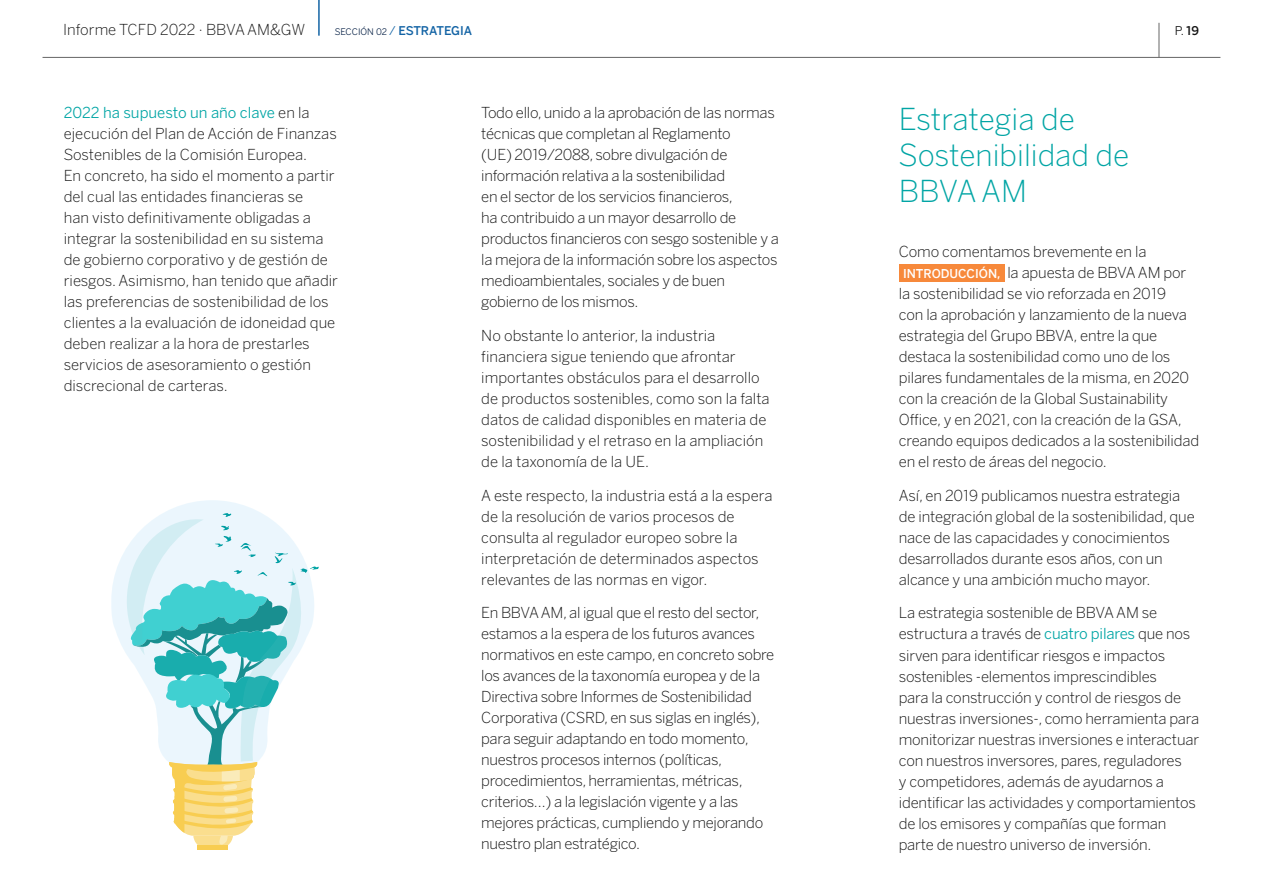
<style>
.page{position:relative;width:1263px;height:893px;background:#fff}
.page>*{position:absolute;margin:0;border:0;box-sizing:border-box;transform-origin:0 0}
.Título_2_-_Capítulo{font:300 30px/36px "Benton Sans BBVA";color:#02a5a5}
.Párrafo{font:300 15px/21px "Benton Sans BBVA";letter-spacing:-.01em;color:#121212}
.t1{font:500 12px "Benton Sans BBVA";letter-spacing:-.01em;color:#1464a5}
.Titulo_2{font:300 12px "BBVA Benton Sans";color:#fff}
.t2{font:12px "Benton Sans BBVA";color:#121212}
.s1{font-weight:400;font-size:9px;color:#072146}
.s2{font-weight:400}
.s3{font-weight:500}
.s4{font-weight:400;color:#02a5a5}
</style>
<div class="page">
<div style="left:899px;top:264px;width:105px;height:18px;background:#f7893b"></div>
<svg style="left:111px;top:500px;width:150px;height:155px"></svg>
<div style="left:198px;top:845px;width:30px;height:5px;background:#f8cd51"></div>
<svg style="left:127px;top:513px;width:192px;height:332px"></svg>
<hr style="left:43px;top:57px;width:1177px;height:1px;background:#666">
<hr style="left:1159px;top:23px;width:1px;height:34px;background:#666">
<hr style="left:318px;top:0;width:2px;height:36px;background:#1464a5">
<p class="Párrafo" style="left:63px;top:19px;width:243px">Informe TCFD 2022 · BBVA AM&amp;GW</p>
<p class="t1" style="left:335px;top:23px;width:139px"><span class="s1">SECCIÓN 02</span> <span class="s2">/</span> ESTRATEGIA</p>
<p class="t2" style="left:1175px;top:23px;width:26px">P. <span class="s3">19</span></p>
<p class="Párrafo" style="left:64px;top:102px;width:276px"><span class="s4">2022 ha supuesto un año clave</span> en la ejecución del Plan de Acción de Finanzas Sostenibles de la Comisión Europea.<br>En concreto, ha sido el momento a partir del cual las entidades financieras se<br>han visto definitivamente obligadas a integrar la sostenibilidad en su sistema de gobierno corporativo y de gestión de riesgos. Asimismo, han tenido que añadir las preferencias de sostenibilidad de los clientes a la evaluación de idoneidad que deben realizar a la hora de prestarles servicios de asesoramiento o gestión discrecional de carteras.</p>
<p class="Párrafo" style="left:481px;top:102px;width:299px">Todo ello, unido a la aprobación de las normas técnicas que completan al Reglamento<br>(UE) 2019/2088, sobre divulgación de información relativa a la sostenibilidad<br>en el sector de los servicios financieros,<br>ha contribuido a un mayor desarrollo de productos financieros con sesgo sostenible y a la mejora de la información sobre los aspectos medioambientales, sociales y de buen gobierno de los mismos.</p>
<p class="Párrafo" style="left:481px;top:325px;width:290px">No obstante lo anterior, la industria financiera sigue teniendo que afrontar importantes obstáculos para el desarrollo de productos sostenibles, como son la falta datos de calidad disponibles en materia de sostenibilidad y el retraso en la ampliación de la taxonomía de la UE.</p>
<p class="Párrafo" style="left:481px;top:485px;width:293px">A este respecto, la industria está a la espera de la resolución de varios procesos de consulta al regulador europeo sobre la interpretación de determinados aspectos relevantes de las normas en vigor.</p>
<p class="Párrafo" style="left:481px;top:602px;width:295px">En BBVA AM, al igual que el resto del sector, estamos a la espera de los futuros avances normativos en este campo, en concreto sobre los avances de la taxonomía europea y de la Directiva sobre Informes de Sostenibilidad Corporativa (CSRD, en sus siglas en inglés), para seguir adaptando en todo momento, nuestros procesos internos (políticas, procedimientos, herramientas, métricas, criterios…) a la legislación vigente y a las mejores prácticas, cumpliendo y mejorando nuestro plan estratégico.</p>
<p class="Título_2_-_Capítulo" style="left:899px;top:101px;width:232px">Estrategia de<br>Sostenibilidad de<br>BBVA AM</p>
<p class="Párrafo" style="left:899px;top:241px;width:249px">Como comentamos brevemente en la</p>
<p class="Titulo_2" style="left:903px;top:266px;width:99px">INTRODUCCIÓN,</p>
<p class="Párrafo" style="left:899px;top:262px;width:302px;text-indent:109px">la apuesta de BBVA AM por la sostenibilidad se vio reforzada en 2019<br>con la aprobación y lanzamiento de la nueva estrategia del Grupo BBVA, entre la que destaca la sostenibilidad como uno de los pilares fundamentales de la misma, en 2020 con la creación de la Global Sustainability Office, y en 2021, con la creación de la GSA, creando equipos dedicados a la sostenibilidad en el resto de áreas del negocio.</p>
<p class="Párrafo" style="left:899px;top:485px;width:297px">Así, en 2019 publicamos nuestra estrategia de integración global de la sostenibilidad, que nace de las capacidades y conocimientos desarrollados durante esos años, con un alcance y una ambición mucho mayor.</p>
<p class="Párrafo" style="left:899px;top:602px;width:302px">La estrategia sostenible de BBVA AM se estructura a través de <span class="s4">cuatro pilares</span> que nos sirven para identificar riesgos e impactos sostenibles -elementos imprescindibles<br>para la construcción y control de riesgos de nuestras inversiones-, como herramienta para monitorizar nuestras inversiones e interactuar con nuestros inversores, pares, reguladores<br>y competidores, además de ayudarnos a identificar las actividades y comportamientos de los emisores y compañías que forman parte de nuestro universo de inversión.</p>
</div>
